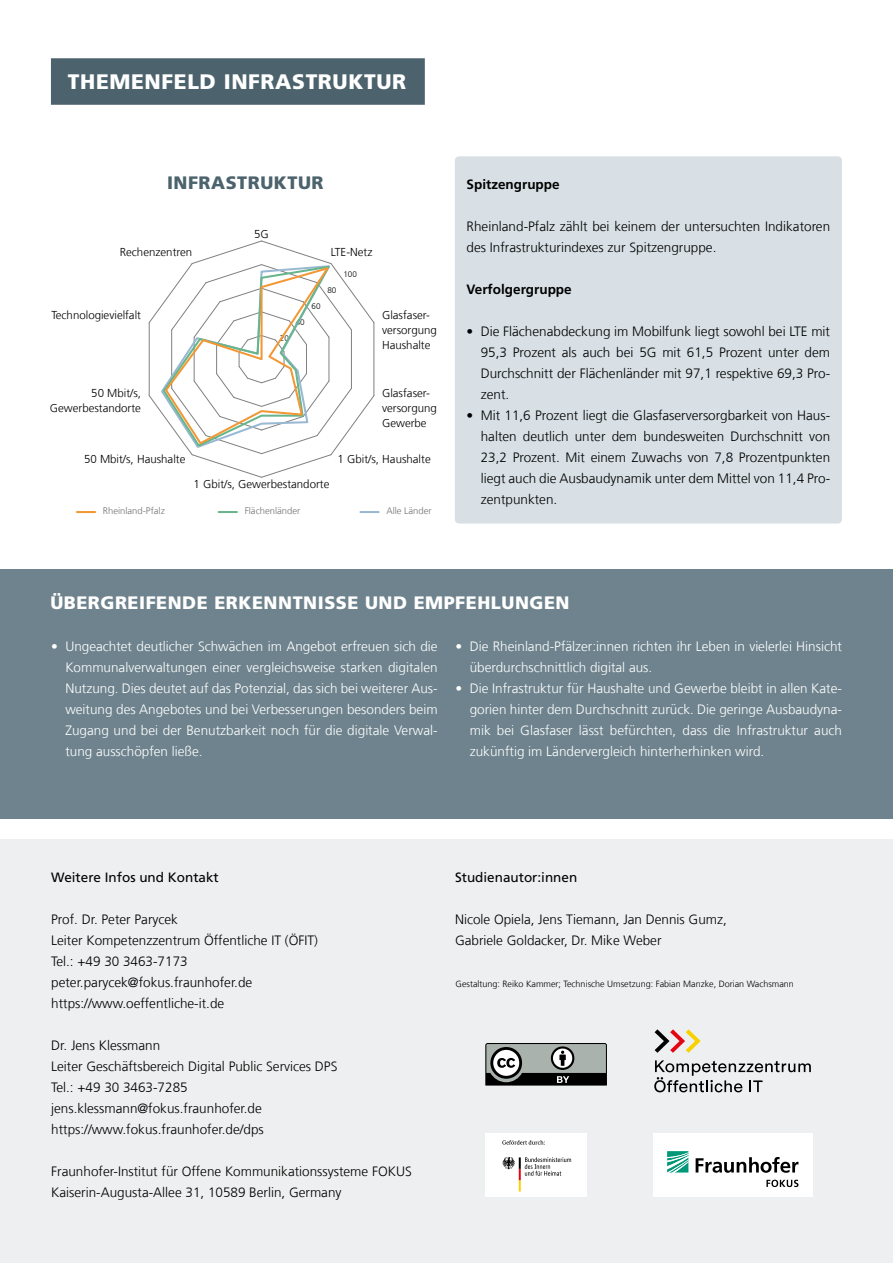
<style>
.page{position:relative;width:893px;height:1263px;background:#fff}
.page>*{position:absolute;margin:0;border:0;box-sizing:border-box;transform-origin:0 0}
.t1{font:900 21px "Frutiger LT Com";letter-spacing:.03em;color:#fff}
.t2{font:900 18px "Frutiger LT Com";letter-spacing:.03em;color:#fff}
.t3{font:900 18px "Frutiger LT Com";letter-spacing:.03em;color:#4c626c}
.t4{font:300 13.5px/21px "Frutiger LT Com";color:#000}
.t5{font:300 13.5px/21px "Frutiger LT Com";color:#fff;text-align:justify}
.t6{font:13.5px "Frutiger LT Com";color:#000}
.t7{font:700 13.5px "Frutiger LT Com";color:#000}
.t8{font:300 11.55px/14.9px "Frutiger LT Com";color:#000}
.t9{font:300 9.45px "Frutiger LT Com";color:#737373}
.t10{font:300 9px "Frutiger LT Com";color:#000}
.t11{font:300 8.1px "Frutiger LT Com";color:#000}
</style>
<div class="page">
<div style="left:0;top:569px;width:893px;height:250px;background:#6e838d"></div>
<svg style="left:148px;top:240px;width:227px;height:238px"></svg>
<hr style="left:76px;top:511px;width:20px;height:2px;background:#f29733">
<hr style="left:218px;top:511px;width:20px;height:2px;background:#66b58b">
<hr style="left:359px;top:511px;width:21px;height:2px;background:#99b8d3">
<div style="left:51px;top:58px;width:374px;height:47px;background:#4c626c"></div>
<div style="left:0;top:840px;width:893px;height:423px;background:#eeeff0"></div>
<div style="left:653px;top:1133px;width:159px;height:63px;background:#fff"></div>
<svg style="left:667px;top:1151px;width:21px;height:21px"></svg>
<svg style="left:696px;top:1157px;width:102px;height:16px"></svg>
<svg style="left:766px;top:1180px;width:32px;height:7px"></svg>
<svg style="left:485px;top:1043px;width:122px;height:42px;background:#747876"></svg>
<svg style="left:654px;top:1060px;width:157px;height:32px"></svg>
<div style="left:485px;top:1133px;width:101px;height:63px;background:#fff"></div>
<svg style="left:502px;top:1140px;width:43px;height:4px"></svg>
<svg style="left:502px;top:1157px;width:69px;height:34px"></svg>
<div style="left:459px;top:160px;width:379px;height:360px;background:#d8e0e5"></div>
<div style="left:455px;top:156px;width:387px;height:367px;border:8px solid #d8e0e5"></div>
<svg style="left:655px;top:1029px;width:46px;height:24px"></svg>
<h1 class="t1" style="left:68px;top:69px;width:340px">THEMENFELD INFRASTRUKTUR</h1>
<h2 class="t3" style="left:167px;top:172px;width:158px">INFRASTRUKTUR</h2>
<p class="t7" style="left:467px;top:176px;width:95px">Spitzengruppe</p>
<p class="t4" style="left:467px;top:216px;width:365px">Rheinland-Pfalz zählt bei keinem der untersuchten Indikatoren des Infrastrukturindexes zur Spitzengruppe.</p>
<p class="t7" style="left:467px;top:281px;width:107px">Verfolgergruppe</p>
<p class="t4" style="left:481px;top:321px;width:351px;text-align:justify;text-indent:-14px">• Die Flächenabdeckung im Mobilfunk liegt sowohl bei LTE mit 95,3 Prozent als auch bei 5G mit 61,5 Prozent unter dem Durchschnitt der Flächenländer mit 97,1 respektive 69,3 Pro&shy;zent.</p>
<p class="t4" style="left:481px;top:405px;width:351px;text-align:justify;text-indent:-14px">• Mit 11,6 Prozent liegt die Glasfaserversorgbarkeit von Haus&shy;halten deutlich unter dem bundesweiten Durchschnitt von 23,2 Prozent. Mit einem Zuwachs von 7,8 Prozentpunkten liegt auch die Ausbaudynamik unter dem Mittel von 11,4 Pro&shy;zentpunkten.</p>
<p class="t8" style="left:254px;top:227px;width:16px">5G</p>
<p class="t8" style="left:120px;top:245px;width:74px">Rechenzentren</p>
<p class="t8" style="left:331px;top:245px;width:43px">LTE-Netz</p>
<p class="t11" style="left:343px;top:270px;width:15px">100</p>
<p class="t11" style="left:327px;top:286px;width:11px">80</p>
<p class="t11" style="left:312px;top:302px;width:11px">60</p>
<p class="t8" style="left:51px;top:307px;width:91px">Technologievielfalt</p>
<p class="t8" style="left:382px;top:307px;width:56px">Glasfaser&shy;versorgung<br>Haushalte</p>
<p class="t11" style="left:296px;top:317px;width:11px">40</p>
<p class="t11" style="left:280px;top:333px;width:11px">20</p>
<p class="t8" style="left:382px;top:385px;width:56px">Glasfaser&shy;versorgung<br>Gewerbe</p>
<p class="t8" style="left:50px;top:385px;width:93px;text-align:right">50 Mbit/s,<br>Gewerbestandorte</p>
<p class="t8" style="left:84px;top:451px;width:103px">50 Mbit/s, Haushalte</p>
<p class="t8" style="left:338px;top:451px;width:95px">1 Gbit/s, Haushalte</p>
<p class="t8" style="left:194px;top:476px;width:137px">1 Gbit/s, Gewerbestandorte</p>
<p class="t9" style="left:103px;top:506px;width:63px">Rheinland-Pfalz</p>
<p class="t9" style="left:245px;top:506px;width:57px">Flächenländer</p>
<p class="t9" style="left:386px;top:506px;width:47px">Alle Länder</p>
<h3 class="t2" style="left:50px;top:592px;width:521px">ÜBERGREIFENDE ERKENNTNISSE UND EMPFEHLUNGEN</h3>
<p class="t5" style="left:65px;top:636px;width:374px;text-indent:-14px">• Ungeachtet deutlicher Schwächen im Angebot erfreuen sich die Kommunalverwaltungen einer vergleichsweise starken digitalen Nutzung. Dies deutet auf das Potenzial, das sich bei weiterer Aus&shy;weitung des Angebotes und bei Verbesserungen besonders beim Zugang und bei der Benutzbarkeit noch für die digitale Verwal&shy;tung ausschöpfen ließe.</p>
<p class="t5" style="left:470px;top:636px;width:374px;text-indent:-14px">• Die Rheinland-Pfälzer:innen richten ihr Leben in vielerlei Hinsicht überdurchschnittlich digital aus.</p>
<p class="t5" style="left:470px;top:678px;width:374px;text-indent:-14px">• Die Infrastruktur für Haushalte und Gewerbe bleibt in allen Kate&shy;gorien hinter dem Durchschnitt zurück. Die geringe Ausbaudyna&shy;mik bei Glasfaser lässt befürchten, dass die Infrastruktur auch zukünftig im Ländervergleich hinterherhinken wird.</p>
<p class="t6" style="left:51px;top:869px;width:169px">Weitere Infos und Kontakt</p>
<p class="t4" style="left:51px;top:909px;width:268px">Prof. Dr. Peter Parycek<br>Leiter Kompetenzzentrum Öffentliche IT (ÖFIT)<br>Tel.: +49 30 3463-7173 peter.parycek@fokus.fraunhofer.de https://www.oeffentliche-it.de</p>
<p class="t4" style="left:51px;top:1035px;width:288px">Dr. Jens Klessmann<br>Leiter Geschäftsbereich Digital Public Services DPS Tel.: +49 30 3463-7285 jens.klessmann@fokus.fraunhofer.de https://www.fokus.fraunhofer.de/dps</p>
<p class="t4" style="left:51px;top:1161px;width:362px">Fraunhofer-Institut für Offene Kommunikationssysteme FOKUS<br>Kaiserin-Augusta-Allee 31, 10589 Berlin, Germany</p>
<p class="t6" style="left:455px;top:869px;width:124px">Studienautor:innen</p>
<p class="t4" style="left:455px;top:909px;width:273px">Nicole Opiela, Jens Tiemann, Jan Dennis Gumz,<br>Gabriele Goldacker, Dr. Mike Weber</p>
<p class="t10" style="left:456px;top:978px;width:340px">Gestaltung: Reiko Kammer; Technische Umsetzung: Fabian Manzke, Dorian Wachsmann</p>
</div>
